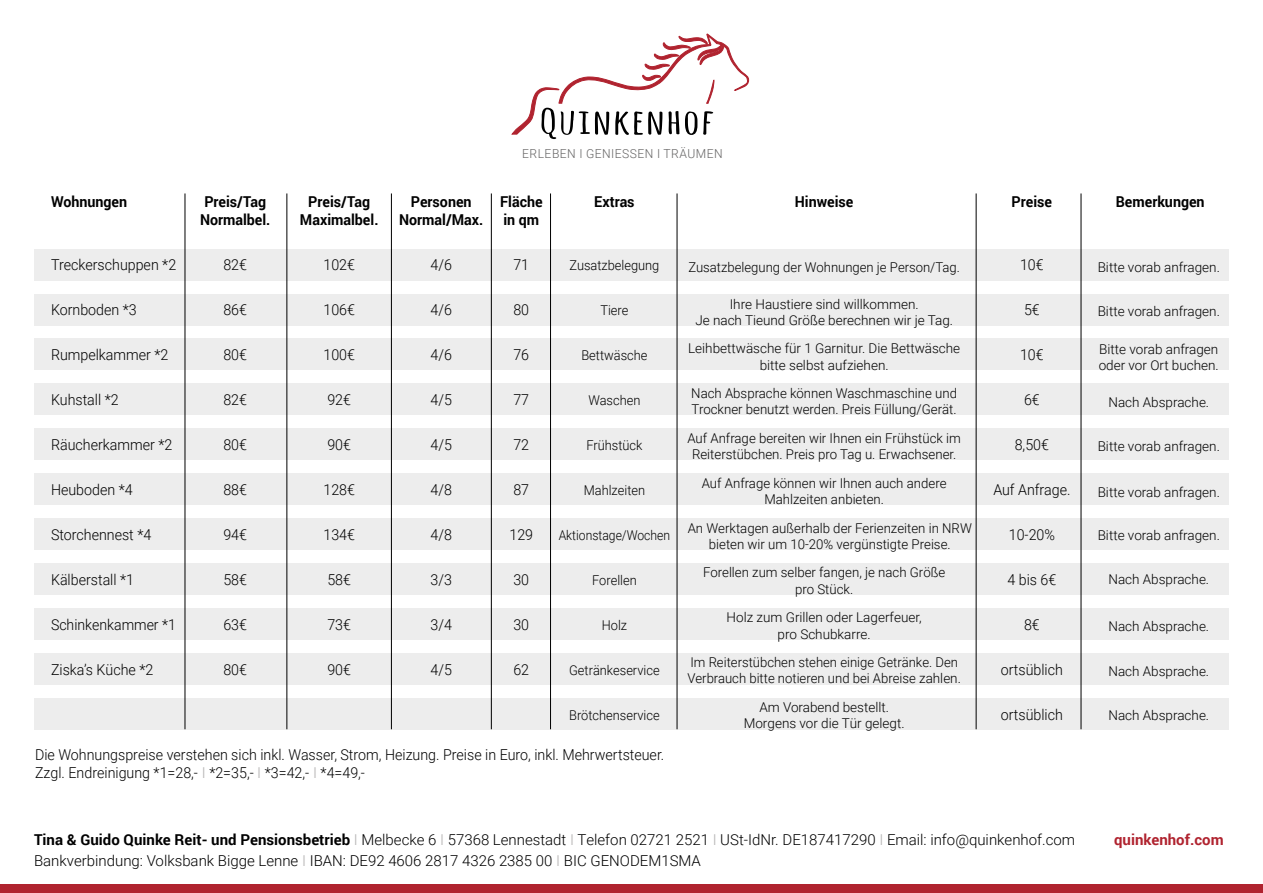
<style>
.page{position:relative;width:1263px;height:893px;background:#fff}
.page>*{position:absolute;margin:0;border:0;box-sizing:border-box;transform-origin:0 0}
.t1{font:700 34.5px "Amatic SC";letter-spacing:.02em;color:#000;scale:1.5 1}
.t2{font:300 15px/18px "Roboto";color:#000;scale:.95 1}
.t3{font:300 15px "Roboto";color:#000}
.t4{font:700 15px/18px "Roboto";color:#000;scale:.95 1}
.t5{font:300 15px "Roboto";color:#000;scale:.94 1}
.t6{font:700 15px "Roboto";color:#b0232f}
.t7{font:300 13.5px/16.2px "Roboto";color:#000;text-align:center}
.t8{font:300 13.5px "Roboto";color:#000;scale:.95 1}
.t9{font:300 13.5px "Roboto";color:#000;scale:.9 1}
.t10{font:300 12.45px "Roboto";letter-spacing:.04em;color:#646363}
.s1{color:#b3b2b2}
.s2{font-weight:700}
</style>
<div class="page">
<svg style="left:512px;top:34px;width:237px;height:100px"></svg>
<div style="left:0;top:884px;width:1263px;height:9px;background:#b0232f"></div>
<div style="left:34px;top:698px;width:1195px;height:32px;background:#ededed"></div>
<div style="left:34px;top:518px;width:1195px;height:32px;background:#ededed"></div>
<div style="left:34px;top:562px;width:1195px;height:32px;background:#ededed"></div>
<div style="left:34px;top:608px;width:1195px;height:32px;background:#ededed"></div>
<div style="left:34px;top:653px;width:1195px;height:32px;background:#ededed"></div>
<div style="left:34px;top:338px;width:1195px;height:32px;background:#ededed"></div>
<div style="left:34px;top:383px;width:1195px;height:32px;background:#ededed"></div>
<div style="left:34px;top:428px;width:1195px;height:32px;background:#ededed"></div>
<div style="left:34px;top:473px;width:1195px;height:32px;background:#ededed"></div>
<div style="left:34px;top:249px;width:1195px;height:32px;background:#ededed"></div>
<div style="left:34px;top:294px;width:1195px;height:31px;background:#ededed"></div>
<hr style="left:185px;top:193px;width:1px;height:536px;background:#000">
<hr style="left:287px;top:193px;width:1px;height:536px;background:#000">
<hr style="left:391px;top:193px;width:1px;height:536px;background:#000">
<hr style="left:491px;top:193px;width:1px;height:536px;background:#000">
<hr style="left:550px;top:193px;width:1px;height:536px;background:#000">
<hr style="left:677px;top:193px;width:1px;height:536px;background:#000">
<hr style="left:976px;top:193px;width:1px;height:536px;background:#000">
<hr style="left:1081px;top:193px;width:1px;height:536px;background:#000">
<p class="t4" style="left:51px;top:192px;width:82px">Wohnungen</p>
<p class="t2" style="left:51px;top:255px;width:133px">Treckerschuppen *2</p>
<p class="t2" style="left:51px;top:300px;width:92px">Kornboden *3</p>
<p class="t2" style="left:51px;top:345px;width:125px">Rumpelkammer *2</p>
<p class="t2" style="left:51px;top:390px;width:73px">Kuhstall *2</p>
<p class="t2" style="left:51px;top:435px;width:129px">Räucherkammer *2</p>
<p class="t2" style="left:51px;top:480px;width:87px">Heuboden *4</p>
<p class="t2" style="left:51px;top:525px;width:107px">Storchennest *4</p>
<p class="t2" style="left:51px;top:570px;width:89px">Kälberstall *1</p>
<p class="t5" style="left:51px;top:614px;width:134px">Schinkenkammer *1</p>
<p class="t2" style="left:51px;top:660px;width:109px">Ziska’s Küche *2</p>
<p class="t4" style="left:200px;top:192px;width:76px">Preis/Tag<br>Normalbel.</p>
<p class="t2" style="left:223px;top:255px;width:26px">82€</p>
<p class="t2" style="left:223px;top:300px;width:26px">86€</p>
<p class="t2" style="left:223px;top:345px;width:26px">80€</p>
<p class="t2" style="left:223px;top:390px;width:26px">82€</p>
<p class="t2" style="left:223px;top:435px;width:26px">80€</p>
<p class="t2" style="left:223px;top:480px;width:26px">88€</p>
<p class="t2" style="left:223px;top:525px;width:26px">94€</p>
<p class="t2" style="left:223px;top:570px;width:26px">58€</p>
<p class="t2" style="left:223px;top:615px;width:26px">63€</p>
<p class="t2" style="left:223px;top:660px;width:26px">80€</p>
<p class="t4" style="left:300px;top:192px;width:84px;text-align:center">Preis/Tag<br>Maximalbel.</p>
<p class="t2" style="left:323px;top:255px;width:35px">102€</p>
<p class="t2" style="left:323px;top:300px;width:35px">106€</p>
<p class="t2" style="left:323px;top:345px;width:35px">100€</p>
<p class="t2" style="left:327px;top:390px;width:26px">92€</p>
<p class="t2" style="left:327px;top:435px;width:26px">90€</p>
<p class="t2" style="left:323px;top:480px;width:35px">128€</p>
<p class="t2" style="left:323px;top:525px;width:35px">134€</p>
<p class="t2" style="left:327px;top:570px;width:26px">58€</p>
<p class="t2" style="left:327px;top:615px;width:26px">73€</p>
<p class="t2" style="left:327px;top:660px;width:26px">90€</p>
<p class="t4" style="left:399px;top:192px;width:90px;text-align:center">Personen<br>Normal/Max.</p>
<p class="t2" style="left:431px;top:255px;width:24px">4/6</p>
<p class="t2" style="left:431px;top:300px;width:24px">4/6</p>
<p class="t2" style="left:431px;top:345px;width:24px">4/6</p>
<p class="t2" style="left:431px;top:390px;width:24px">4/5</p>
<p class="t2" style="left:431px;top:435px;width:24px">4/5</p>
<p class="t2" style="left:431px;top:480px;width:24px">4/8</p>
<p class="t2" style="left:431px;top:525px;width:24px">4/8</p>
<p class="t2" style="left:431px;top:570px;width:24px">3/3</p>
<p class="t2" style="left:431px;top:615px;width:24px">3/4</p>
<p class="t2" style="left:431px;top:660px;width:24px">4/5</p>
<h1 class="t1" style="left:539px;top:97px;width:118px">QUINKENHOF</h1>
<p class="t10" style="left:522px;top:145px;width:202px">ERLEBEN I GENIESSEN I TRÄUMEN</p>
<p class="t4" style="left:500px;top:192px;width:46px">Fläche in qm</p>
<p class="t2" style="left:513px;top:255px;width:18px">71</p>
<p class="t2" style="left:513px;top:300px;width:18px">80</p>
<p class="t2" style="left:513px;top:345px;width:18px">76</p>
<p class="t2" style="left:513px;top:390px;width:18px">77</p>
<p class="t2" style="left:513px;top:435px;width:18px">72</p>
<p class="t2" style="left:513px;top:480px;width:18px">87</p>
<p class="t2" style="left:509px;top:525px;width:26px">129</p>
<p class="t2" style="left:513px;top:570px;width:18px">30</p>
<p class="t2" style="left:513px;top:615px;width:18px">30</p>
<p class="t2" style="left:513px;top:660px;width:18px">62</p>
<p class="t4" style="left:594px;top:192px;width:44px">Extras</p>
<p class="t8" style="left:569px;top:256px;width:96px">Zusatzbelegung</p>
<p class="t8" style="left:600px;top:301px;width:31px">Tiere</p>
<p class="t8" style="left:581px;top:346px;width:71px">Bettwäsche</p>
<p class="t8" style="left:588px;top:391px;width:56px">Waschen</p>
<p class="t8" style="left:586px;top:436px;width:60px">Frühstück</p>
<p class="t8" style="left:584px;top:481px;width:66px">Mahlzeiten</p>
<p class="t9" style="left:559px;top:526px;width:125px">Aktionstage/Wochen</p>
<p class="t8" style="left:592px;top:571px;width:48px">Forellen</p>
<p class="t8" style="left:602px;top:616px;width:28px">Holz</p>
<p class="t8" style="left:569px;top:661px;width:97px">Getränkeservice</p>
<p class="t8" style="left:569px;top:706px;width:97px">Brötchenservice</p>
<p class="t4" style="left:795px;top:192px;width:63px">Hinweise</p>
<p class="t7" style="left:688px;top:258px;width:273px">Zusatzbelegung der Wohnungen je Person/Tag.</p>
<p class="t7" style="left:695px;top:295px;width:259px">Ihre Haustiere sind willkommen.<br>Je nach Tieund Größe berechnen wir je Tag.</p>
<p class="t7" style="left:688px;top:340px;width:274px">Leihbettwäsche für 1 Garnitur. Die Bettwäsche bitte selbst aufziehen.</p>
<p class="t7" style="left:691px;top:385px;width:267px;text-align:left">Nach Absprache können Waschmaschine und<br>Trockner benutzt werden. Preis Füllung/Gerät.</p>
<p class="t7" style="left:687px;top:430px;width:275px">Auf Anfrage bereiten wir Ihnen ein Frühstück im<br>Reiterstübchen. Preis pro Tag u. Erwachsener.</p>
<p class="t7" style="left:702px;top:474px;width:246px">Auf Anfrage können wir Ihnen auch andere<br>Mahlzeiten anbieten.</p>
<p class="t7" style="left:688px;top:519px;width:286px">An Werktagen außerhalb der Ferienzeiten in NRW bieten wir um 10-20% vergünstigte Preise.</p>
<p class="t7" style="left:703px;top:564px;width:244px">Forellen zum selber fangen, je nach Größe pro Stück.</p>
<p class="t7" style="left:727px;top:609px;width:197px">Holz zum Grillen oder Lagerfeuer, pro Schubkarre.</p>
<p class="t7" style="left:687px;top:654px;width:275px;text-align:left">Im Reiterstübchen stehen einige Getränke. Den<br>Verbrauch bitte notieren und bei Abreise zahlen.</p>
<p class="t7" style="left:744px;top:698px;width:162px">Am Vorabend bestellt.<br>Morgens vor die Tür gelegt.</p>
<p class="t2" style="left:35px;top:745px;width:664px">Die Wohnungspreise verstehen sich inkl. Wasser, Strom, Heizung. Preise in Euro, inkl. Mehrwertsteuer.<br>Zzgl. Endreinigung *1=28,- <span class="s1">I</span> *2=35,- <span class="s1">I</span> *3=42,- <span class="s1">I</span> *4=49,-</p>
<p class="t4" style="left:1012px;top:192px;width:44px">Preise</p>
<p class="t2" style="left:1020px;top:255px;width:26px">10€</p>
<p class="t2" style="left:1024px;top:300px;width:18px">5€</p>
<p class="t2" style="left:1020px;top:345px;width:26px">10€</p>
<p class="t2" style="left:1024px;top:390px;width:18px">6€</p>
<p class="t2" style="left:1015px;top:435px;width:38px">8,50€</p>
<p class="t2" style="left:993px;top:480px;width:83px">Auf Anfrage.</p>
<p class="t2" style="left:1009px;top:525px;width:50px">10-20%</p>
<p class="t2" style="left:1007px;top:570px;width:53px">4 bis 6€</p>
<p class="t2" style="left:1024px;top:615px;width:18px">8€</p>
<p class="t2" style="left:1001px;top:660px;width:67px">ortsüblich</p>
<p class="t2" style="left:1001px;top:705px;width:67px">ortsüblich</p>
<p class="t4" style="left:1116px;top:192px;width:95px">Bemerkungen</p>
<p class="t7" style="left:1098px;top:258px;width:124px">Bitte vorab anfragen.</p>
<p class="t7" style="left:1098px;top:303px;width:124px">Bitte vorab anfragen.</p>
<p class="t7" style="left:1099px;top:340px;width:122px;text-align:left">Bitte vorab anfragen oder vor Ort buchen.</p>
<p class="t7" style="left:1108px;top:393px;width:102px">Nach Absprache.</p>
<p class="t7" style="left:1098px;top:438px;width:124px">Bitte vorab anfragen.</p>
<p class="t7" style="left:1098px;top:484px;width:124px">Bitte vorab anfragen.</p>
<p class="t7" style="left:1098px;top:526px;width:124px">Bitte vorab anfragen.</p>
<p class="t7" style="left:1108px;top:571px;width:102px">Nach Absprache.</p>
<p class="t7" style="left:1108px;top:618px;width:102px">Nach Absprache.</p>
<p class="t7" style="left:1108px;top:662px;width:102px">Nach Absprache.</p>
<p class="t7" style="left:1108px;top:707px;width:102px">Nach Absprache.</p>
<p class="t3" style="left:34px;top:829px;width:1043px"><span class="s2">Tina &amp; Guido Quinke Reit- und Pensionsbetrieb</span> <span class="s1">I</span> Melbecke 6 <span class="s1">I</span> 57368 Lennestadt <span class="s1">I</span> Telefon 02721 2521 <span class="s1">I</span> USt-IdNr. DE187417290 <span class="s1">I</span> Email: info@quinkenhof.com</p>
<p class="t6" style="left:1114px;top:829px;width:111px">quinkenhof.com</p>
<p class="t3" style="left:34px;top:850px;width:668px">Bankverbindung: Volksbank Bigge Lenne <span class="s1">I</span> IBAN: DE92 4606 2817 4326 2385 00 <span class="s1">I</span> BIC GENODEM1SMA</p>
</div>
